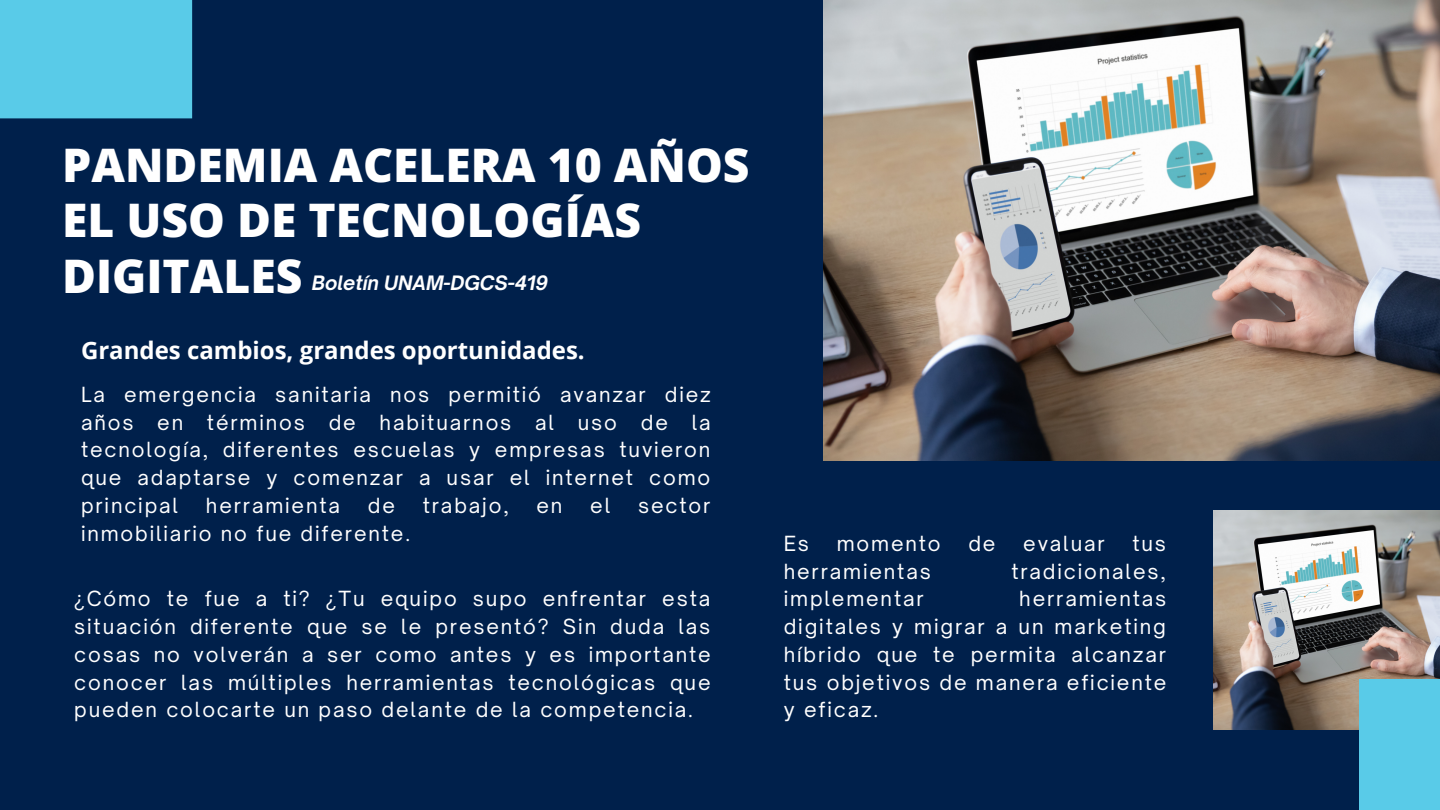
<style>
.page{position:relative;width:1440px;height:810px;background:#00204b}
.page>*{position:absolute;margin:0;border:0;box-sizing:border-box;transform-origin:0 0}
.t1{font:800 46.3px/55.8px "Open Sans";color:#fff}
.t2{font:700 24px "Open Sans";color:#fff}
.t3{font:20px/27.8px "Open Sauce One";letter-spacing:.095em;color:#fff;text-align:justify}
.t4{font:italic 700 19px "Open Sauce One";color:#fff}
</style>
<div class="page">
<img style="left:823px;top:0;width:617px;height:461px">
<img style="left:1213px;top:511px;width:227px;height:218px">
<div style="left:0;top:0;width:192px;height:118px;background:#59cbe8"></div>
<div style="left:1359px;top:679px;width:81px;height:131px;background:#59cbe8"></div>
<h1 class="t1" style="left:62px;top:136px;width:689px">PANDEMIA ACELERA 10 AÑOS<br>EL USO DE TECNOLOGÍAS<br>DIGITALES</h1>
<p class="t4" style="left:312px;top:271px;width:238px">Boletín UNAM-DGCS-419</p>
<p class="t2" style="left:81px;top:334px;width:505px">Grandes cambios, grandes oportunidades.</p>
<p class="t3" style="left:81px;top:380px;width:631px">La emergencia sanitaria nos permitió avanzar diez años en términos de habituarnos al uso de la tecnología, diferentes escuelas y empresas tuvieron que adaptarse y comenzar a usar el internet como principal</p>
<p class="t3" style="left:206px;top:491px;width:136px">herramienta</p>
<p class="t3" style="left:368px;top:491px;width:29px">de</p>
<p class="t3" style="left:423px;top:491px;width:87px">trabajo,</p>
<p class="t3" style="left:537px;top:491px;width:27px">en</p>
<p class="t3" style="left:590px;top:491px;width:21px">el</p>
<p class="t3" style="left:638px;top:491px;width:74px">sector</p>
<p class="t3" style="left:81px;top:519px;width:331px">inmobiliario no fue diferente.</p>
<p class="t3" style="left:74px;top:585px;width:638px">¿Cómo te fue a ti? ¿Tu equipo supo enfrentar esta situación diferente que se le presentó? Sin duda las cosas no volverán a ser como antes y es importante conocer las múltiples herramientas tecnológicas que pueden colocarte un paso delante de la competencia.</p>
<p class="t3" style="left:784px;top:529px;width:27px">Es</p>
<p class="t3" style="left:837px;top:529px;width:105px">momento</p>
<p class="t3" style="left:968px;top:529px;width:29px">de</p>
<p class="t3" style="left:1023px;top:529px;width:83px">evaluar</p>
<p class="t3" style="left:1132px;top:529px;width:35px">tus</p>
<p class="t3" style="left:784px;top:557px;width:149px">herramientas</p>
<p class="t3" style="left:1011px;top:557px;width:156px">tradicionales,</p>
<p class="t3" style="left:784px;top:585px;width:141px">implementar</p>
<p class="t3" style="left:784px;top:585px;width:384px;text-indent:236px">herramientas digitales y migrar a un marketing híbrido que te permita alcanzar tus objetivos de manera eficiente y eficaz.</p>
</div>
